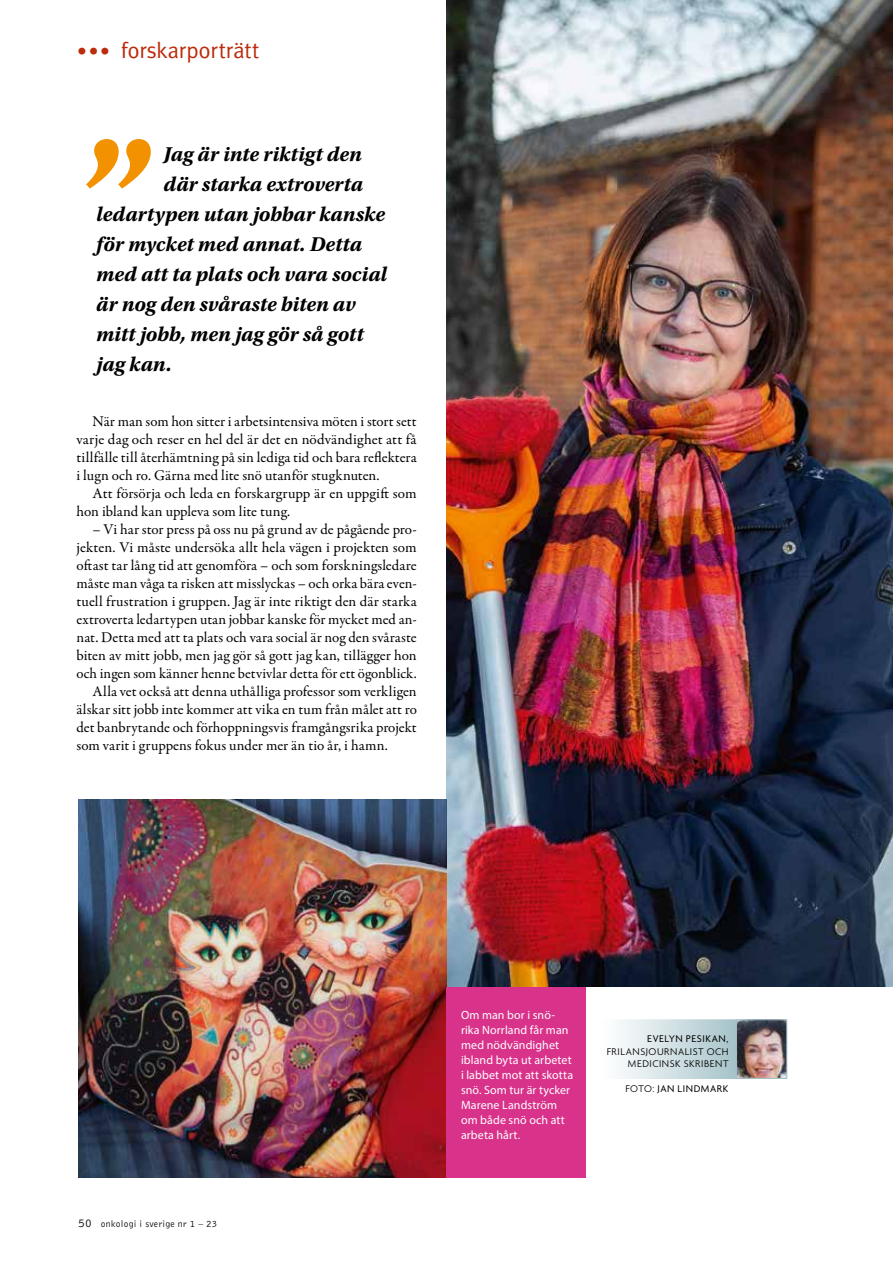
<style>
.page{position:relative;width:893px;height:1263px;background:#fff}
.page>*{position:absolute;margin:0;border:0;box-sizing:border-box;transform-origin:0 0}
.t1{font:22.5px "Meta";color:#bc2b0b}
.t2{font:italic 700 21px "Utopia Std";color:#000}
.t3{font:15px/18px "Garamond Premr Pro";letter-spacing:.005em;color:#000;text-align:justify}
.t4{font:12px/15px "Myriad Pro";letter-spacing:.01em;color:#fff}
.t5{font:300 10.5px/12.6px "Agenda One";letter-spacing:.05em;color:#000;text-align:right}
.t6{font:10.5px "Agenda One";letter-spacing:.05em;color:#000}
.t7{font:9.75px "Bell Gothic BT";letter-spacing:.02em;color:#000}
.s1{font-size:19.5px}
.s2{font-size:12px}
.s3{font-weight:300}
</style>
<div class="page">
<img style="left:446px;top:0;width:447px;height:986px">
<img style="left:78px;top:799px;width:368px;height:379px">
<svg style="left:86px;top:139px;width:65px;height:50px"></svg>
<div style="left:446px;top:988px;width:140px;height:190px;background:#d9328a"></div>
<img style="left:738px;top:1021px;width:47px;height:56px">
<div style="left:736px;top:1019px;width:51px;height:60px;border:1px solid #a3c2c7"></div>
<div style="left:598px;top:1020px;width:137px;height:58px;background:linear-gradient(to right,#fff,#a8c5cb)"></div>
<div style="left:597px;top:1019px;width:139px;height:60px;border:2px solid #fff"></div>
<h1 class="t1" style="left:77px;top:37px;width:184px"><span class="s1">•••</span> forskarporträtt</h1>
<h2 class="t2" style="left:164px;top:142px;width:200px">Jag är inte riktigt den</h2>
<h2 class="t2" style="left:164px;top:172px;width:201px">där starka extroverta</h2>
<h2 class="t2" style="left:96px;top:202px;width:290px">ledartypen utan jobbar kanske</h2>
<h2 class="t2" style="left:96px;top:232px;width:267px">för mycket med annat. Detta</h2>
<h2 class="t2" style="left:96px;top:262px;width:292px">med att ta plats och vara social</h2>
<h2 class="t2" style="left:96px;top:292px;width:261px">är nog den svåraste biten av</h2>
<h2 class="t2" style="left:96px;top:322px;width:269px">mitt jobb, men jag gör så gott</h2>
<h2 class="t2" style="left:96px;top:352px;width:77px">jag kan.</h2>
<p class="t3" style="left:77px;top:413px;width:342px;text-indent:16px">När man som hon sitter i arbetsintensiva möten i stort sett varje dag och reser en hel del är det en nödvändighet att få tillfälle till återhämtning på sin lediga tid och bara reflektera i lugn och ro. Gärna med lite snö utanför stugknuten.</p>
<p class="t3" style="left:77px;top:485px;width:342px;text-indent:16px">Att försörja och leda en forskargrupp är en uppgift som hon ibland kan uppleva som lite tung.</p>
<p class="t3" style="left:93px;top:521px;width:326px">– Vi har stor press på oss nu på grund av de pågående pro-</p>
<p class="t3" style="left:77px;top:539px;width:342px">jekten. Vi måste undersöka allt hela vägen i projekten som</p>
<p class="t3" style="left:77px;top:557px;width:342px">oftast tar lång tid att genomföra – och som forskningsledare</p>
<p class="t3" style="left:77px;top:575px;width:342px">måste man våga ta risken att misslyckas – och orka bära even-</p>
<p class="t3" style="left:77px;top:593px;width:342px">tuell frustration i gruppen. Jag är inte riktigt den där starka</p>
<p class="t3" style="left:77px;top:611px;width:342px">extroverta ledartypen utan jobbar kanske för mycket med an-</p>
<p class="t3" style="left:77px;top:629px;width:342px">nat. Detta med att ta plats och vara social är nog den svåraste</p>
<p class="t3" style="left:77px;top:647px;width:342px">biten av mitt jobb, men jag gör så gott jag kan, tillägger hon</p>
<p class="t3" style="left:77px;top:665px;width:342px">och ingen som känner henne betvivlar detta för ett ögonblick.</p>
<p class="t3" style="left:93px;top:683px;width:326px">Alla vet också att denna uthålliga professor som verkligen</p>
<p class="t3" style="left:77px;top:701px;width:342px">älskar sitt jobb inte kommer att vika en tum från målet att ro</p>
<p class="t3" style="left:77px;top:719px;width:342px">det banbrytande och förhoppningsvis framgångsrika projekt</p>
<p class="t3" style="left:77px;top:737px;width:313px">som varit i gruppens fokus under mer än tio år, i hamn.</p>
<p class="t7" style="left:78px;top:1217px;width:141px"><span class="s2">50</span> onkologi i sverige nr 1 – 23</p>
<p class="t4" style="left:461px;top:1007px;width:114px">Om man bor i snö&shy;rika Norrland får man med nödvändighet ibland byta ut arbetet i labbet mot att skotta snö. Som tur är tycker<br>Marene Landström om både snö och att arbeta hårt.</p>
<p class="t6" style="left:647px;top:1033px;width:83px">EVELYN PESIKAN,</p>
<p class="t5" style="left:607px;top:1045px;width:123px">FRILANSJOURNALIST OCH<br>MEDICINSK SKRIBENT</p>
<p class="t6" style="left:625px;top:1083px;width:105px"><span class="s3">FOTO:</span> JAN LINDMARK</p>
</div>
